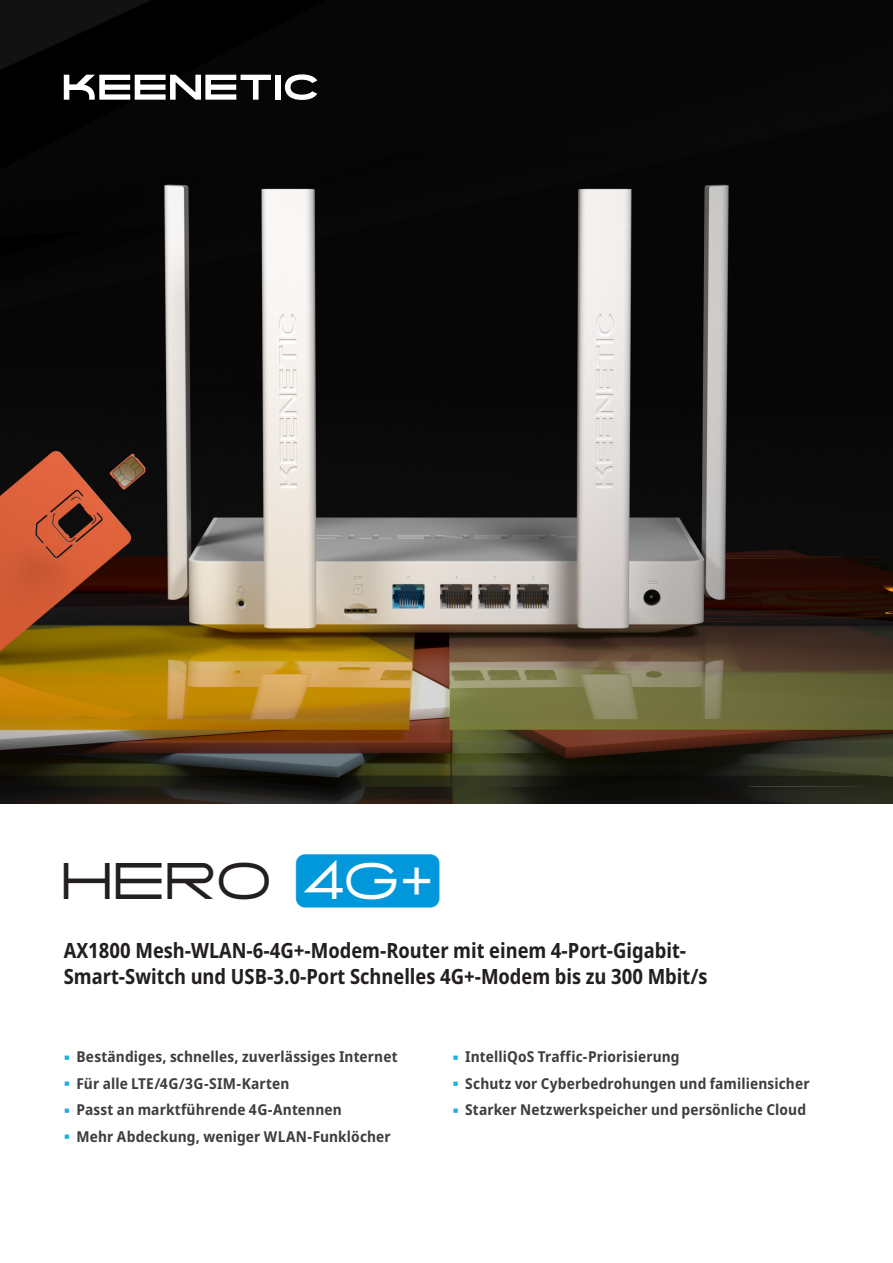
<style>
.page{position:relative;width:893px;height:1263px;background:#fff}
.page>*{position:absolute;margin:0;border:0;box-sizing:border-box;transform-origin:0 0}
.Model_Name{font:48px "KEENETICM";color:#231f20}
.Model_description{font:700 semi-condensed 21px/25.5px "Noto Sans";color:#231f20;scale:.95 1}
.t1{font:700 semi-condensed 15px "Noto Sans";letter-spacing:.005em;color:#3e3e3f}
.s1{color:#0097db}
.s2{font-family:"Pragmatica TT";font-weight:400;font-stretch:normal;font-size:10.8px;color:#1fade3}
</style>
<div class="page">
<img style="left:0;top:0;width:893px;height:804px">
<div style="left:275px;top:75px;width:6px;height:25px;background:#fff"></div>
<svg style="left:64px;top:75px;width:207px;height:25px"></svg>
<svg style="left:285px;top:74px;width:32px;height:26px"></svg>
<p class="Model_Name" style="left:61px;top:850px;width:382px">HERO <span class="s1">Ô</span></p>
<p class="Model_description" style="left:64px;top:938px;width:679px">AX1800 Mesh-WLAN-6-4G+-Modem-Router mit einem 4-Port-Gigabit-<br>Smart-Switch und USB-3.0-Port Schnelles 4G+-Modem bis zu 300 Mbit/s</p>
<p class="t1" style="left:64px;top:1046px;width:335px"><span class="s2">Ӝ</span> Beständiges, schnelles, zuverlässiges Internet</p>
<p class="t1" style="left:64px;top:1072px;width:227px"><span class="s2">Ӝ</span> Für alle LTE/4G/3G-SIM-Karten</p>
<p class="t1" style="left:64px;top:1099px;width:279px"><span class="s2">Ӝ</span> Passt an marktführende 4G-Antennen</p>
<p class="t1" style="left:64px;top:1125px;width:329px"><span class="s2">Ӝ</span> Mehr Abdeckung, weniger WLAN-Funklöcher</p>
<p class="t1" style="left:452px;top:1046px;width:229px"><span class="s2">Ӝ</span> IntelliQoS Traffic-Priorisierung</p>
<p class="t1" style="left:452px;top:1072px;width:359px"><span class="s2">Ӝ</span> Schutz vor Cyberbedrohungen und familiensicher</p>
<p class="t1" style="left:452px;top:1099px;width:355px"><span class="s2">Ӝ</span> Starker Netzwerkspeicher und persönliche Cloud</p>
</div>
